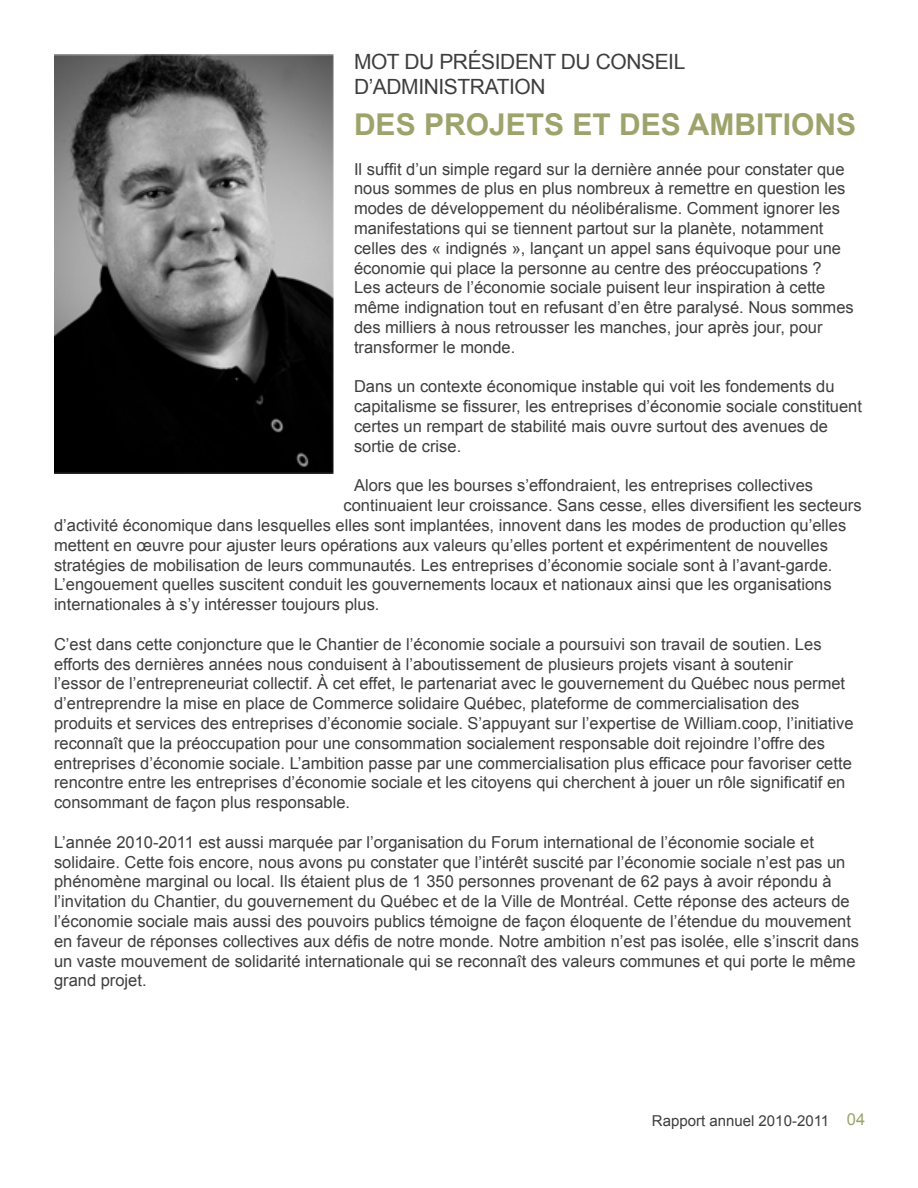
<style>
.page{position:relative;width:918px;height:1188px;background:#fff}
.page>*{position:absolute;margin:0;border:0;box-sizing:border-box;transform-origin:0 0}
.Green_bold_title{font:700 30px "Arial";color:#9ea36c}
.small_title{font:21px/25.2px "Arial";letter-spacing:-.02em;color:#3e3e3f}
.texte{font:16.5px/19.8px "Arial";color:#3e3e3f}
.t1{font:15px "Arial";color:#3e3e3f}
.s1{font-size:16.5px;color:#9ea36c}
</style>
<div class="page">
<img style="left:54px;top:54px;width:280px;height:420px">
<p class="small_title" style="left:354px;top:50px;width:333px">MOT DU PRÉSIDENT DU CONSEIL<br>D’ADMINISTRATION</p>
<p class="Green_bold_title" style="left:354px;top:105px;width:504px">DES PROJETS ET DES AMBITIONS</p>
<p class="texte" style="left:354px;top:159px;width:501px">Il suffit d’un simple regard sur la dernière année pour constater que nous sommes de plus en plus nombreux à remettre en question les modes de développement du néolibéralisme. Comment ignorer les manifestations qui se tiennent partout sur la planète, notamment celles des « indignés », lançant un appel sans équivoque pour une économie qui place la personne au centre des préoccupations ?<br>Les acteurs de l’économie sociale puisent leur inspiration à cette même indignation tout en refusant d’en être paralysé. Nous sommes des milliers à nous retrousser les manches, jour après jour, pour transformer le monde.</p>
<p class="texte" style="left:354px;top:377px;width:510px">Dans un contexte économique instable qui voit les fondements du capitalisme se fissurer, les entreprises d’économie sociale constituent certes un rempart de stabilité mais ouvre surtout des avenues de sortie de crise.</p>
<p class="texte" style="left:354px;top:476px;width:461px">Alors que les bourses s’effondraient, les entreprises collectives</p>
<p class="texte" style="left:344px;top:496px;width:520px">continuaient leur croissance. Sans cesse, elles diversifient les secteurs</p>
<p class="texte" style="left:54px;top:515px;width:794px">d’activité économique dans lesquelles elles sont implantées, innovent dans les modes de production qu’elles</p>
<p class="texte" style="left:54px;top:535px;width:776px">mettent en œuvre pour ajuster leurs opérations aux valeurs qu’elles portent et expérimentent de nouvelles</p>
<p class="texte" style="left:54px;top:555px;width:780px">stratégies de mobilisation de leurs communautés. Les entreprises d’économie sociale sont à l’avant-garde.</p>
<p class="texte" style="left:54px;top:575px;width:779px">L’engouement quelles suscitent conduit les gouvernements locaux et nationaux ainsi que les organisations</p>
<p class="texte" style="left:54px;top:595px;width:327px">internationales à s’y intéresser toujours plus.</p>
<p class="texte" style="left:54px;top:634px;width:801px">C’est dans cette conjoncture que le Chantier de l’économie sociale a poursuivi son travail de soutien. Les efforts des dernières années nous conduisent à l’aboutissement de plusieurs projets visant à soutenir<br>l’essor de l’entrepreneuriat collectif. À cet effet, le partenariat avec le gouvernement du Québec nous permet d’entreprendre la mise en place de Commerce solidaire Québec, plateforme de commercialisation des produits et services des entreprises d’économie sociale. S’appuyant sur l’expertise de William.coop, l’initiative reconnaît que la préoccupation pour une consommation socialement responsable doit rejoindre l’offre des entreprises d’économie sociale. L’ambition passe par une commercialisation plus efficace pour favoriser cette rencontre entre les entreprises d’économie sociale et les citoyens qui cherchent à jouer un rôle significatif en consommant de façon plus responsable.</p>
<p class="texte" style="left:54px;top:832px;width:807px">L’année 2010-2011 est aussi marquée par l’organisation du Forum international de l’économie sociale et solidaire. Cette fois encore, nous avons pu constater que l’intérêt suscité par l’économie sociale n’est pas un phénomène marginal ou local. Ils étaient plus de 1 350 personnes provenant de 62 pays à avoir répondu à l’invitation du Chantier, du gouvernement du Québec et de la Ville de Montréal. Cette réponse des acteurs de l’économie sociale mais aussi des pouvoirs publics témoigne de façon éloquente de l’étendue du mouvement en faveur de réponses collectives aux défis de notre monde. Notre ambition n’est pas isolée, elle s’inscrit dans un vaste mouvement de solidarité internationale qui se reconnaît des valeurs communes et qui porte le même grand projet.</p>
<p class="t1" style="left:652px;top:1111px;width:215px">Rapport annuel 2010-2011 <span class="s1">04</span></p>
</div>
